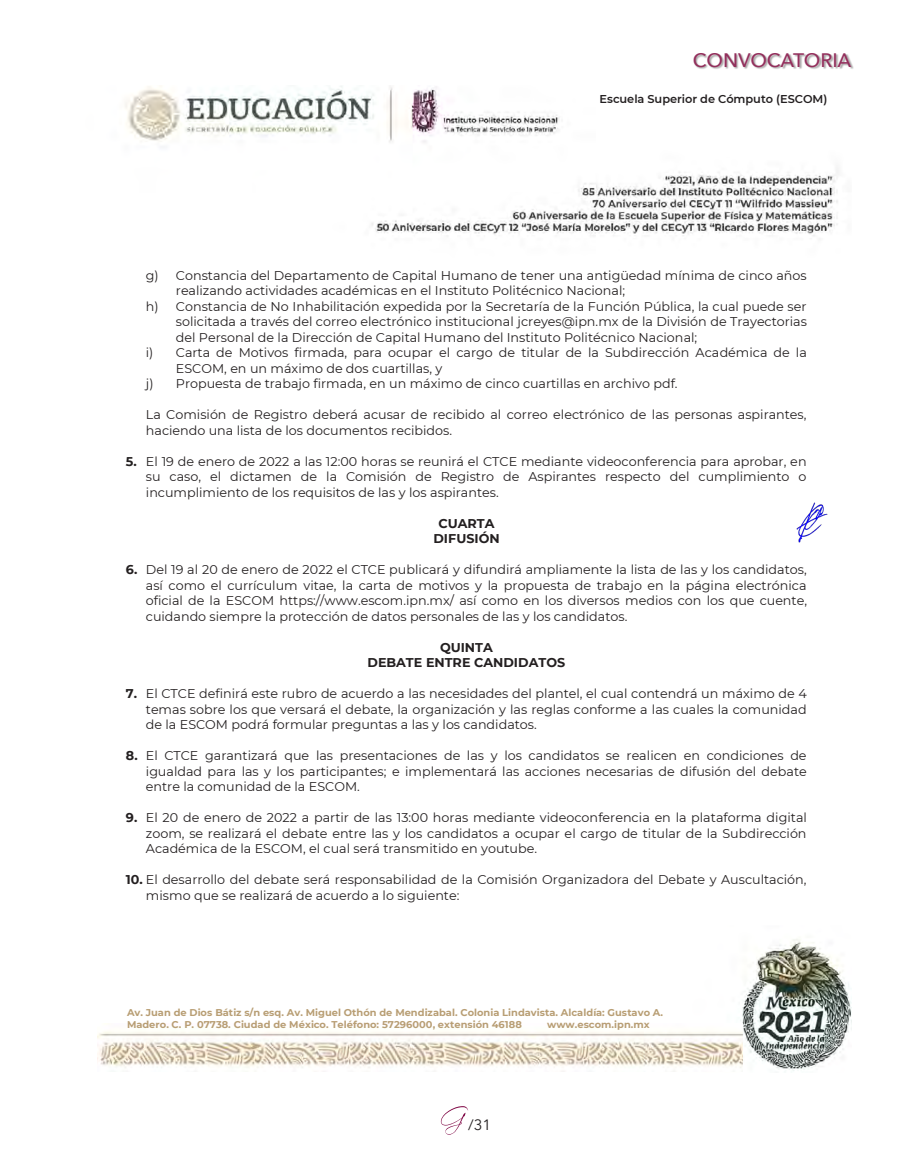
<style>
.page{position:relative;width:915px;height:1170px;background:#fff}
.page>*{position:absolute;margin:0;border:0;box-sizing:border-box;transform-origin:0 0}
.t1{font:500 19.5px "Avenir Next";color:#932f5c}
.t2{font:15px "Avenir Next";color:#231f20}
.t3{font:12.75px/15.5px "Montserrat";color:#231f20;text-align:justify}
.t4{font:700 12.75px/15.6px "Montserrat";color:#231f20;text-align:center}
.t5{font:600 11.4px "Montserrat";color:#231f20}
.t6{font:700 9.9px/12px "Montserrat";color:#b89e74}
.s1{font-weight:700}
</style>
<div class="page">
<svg style="left:440px;top:1106px;width:28px;height:28px"></svg>
<div style="left:693px;top:54px;width:160px;height:16px;background:#231f20;opacity:.4"></div>
<img style="left:97px;top:86px;width:753px;height:985px">
<img style="left:98px;top:1010px;width:644px;height:13px">
<img style="left:98px;top:1023px;width:644px;height:48px">
<img style="left:117px;top:1005px;width:584px;height:28px">
<img style="left:795px;top:502px;width:32px;height:41px">
<h1 class="t1" style="left:692px;top:44px;width:160px">CONVOCATORIA</h1>
<p class="t5" style="left:599px;top:91px;width:229px">Escuela Superior de Cómputo (ESCOM)</p>
<p class="t3" style="left:146px;top:267px;width:662px">g) Constancia del Departamento de Capital Humano de tener una antigüedad mínima de cinco años</p>
<p class="t3" style="left:176px;top:282px;width:450px">realizando actividades académicas en el Instituto Politécnico Nacional;</p>
<p class="t3" style="left:146px;top:298px;width:661px">h) Constancia de No Inhabilitación expedida por la Secretaría de la Función Pública, la cual puede ser</p>
<p class="t3" style="left:176px;top:313px;width:632px">solicitada a través del correo electrónico institucional jcreyes@ipn.mx de la División de Trayectorias</p>
<p class="t3" style="left:176px;top:329px;width:522px">del Personal de la Dirección de Capital Humano del Instituto Politécnico Nacional;</p>
<p class="t3" style="left:146px;top:344px;width:662px">i) Carta de Motivos firmada, para ocupar el cargo de titular de la Subdirección Académica de la</p>
<p class="t3" style="left:176px;top:360px;width:268px">ESCOM, en un máximo de dos cuartillas, y</p>
<p class="t3" style="left:146px;top:375px;width:533px">j) Propuesta de trabajo firmada, en un máximo de cinco cuartillas en archivo pdf.</p>
<p class="t3" style="left:146px;top:406px;width:662px">La Comisión de Registro deberá acusar de recibido al correo electrónico de las personas aspirantes, haciendo una lista de los documentos recibidos.</p>
<p class="t3" style="left:146px;top:453px;width:662px;text-indent:-20px"><span class="s1">5.</span> El 19 de enero de 2022 a las 12:00 horas se reunirá el CTCE mediante videoconferencia para aprobar, en su caso, el dictamen de la Comisión de Registro de Aspirantes respecto del cumplimiento o incumplimiento de los requisitos de las y los aspirantes.</p>
<p class="t4" style="left:433px;top:514px;width:68px">CUARTA<br>DIFUSIÓN</p>
<p class="t3" style="left:146px;top:561px;width:662px;text-indent:-20px"><span class="s1">6.</span> Del 19 al 20 de enero de 2022 el CTCE publicará y difundirá ampliamente la lista de las y los candidatos, así como el currículum vitae, la carta de motivos y la propuesta de trabajo en la página electrónica oficial de la ESCOM https://www.escom.ipn.mx/ así como en los diversos medios con los que cuente, cuidando siempre la protección de datos personales de las y los candidatos.</p>
<p class="t4" style="left:367px;top:639px;width:199px">QUINTA<br>DEBATE ENTRE CANDIDATOS</p>
<p class="t3" style="left:146px;top:685px;width:662px;text-indent:-20px"><span class="s1">7.</span> El CTCE definirá este rubro de acuerdo a las necesidades del plantel, el cual contendrá un máximo de 4 temas sobre los que versará el debate, la organización y las reglas conforme a las cuales la comunidad de la ESCOM podrá formular preguntas a las y los candidatos.</p>
<p class="t3" style="left:146px;top:747px;width:662px;text-indent:-20px"><span class="s1">8.</span> El CTCE garantizará que las presentaciones de las y los candidatos se realicen en condiciones de igualdad para las y los participantes; e implementará las acciones necesarias de difusión del debate entre la comunidad de la ESCOM.</p>
<p class="t3" style="left:146px;top:809px;width:662px;text-indent:-20px"><span class="s1">9.</span> El 20 de enero de 2022 a partir de las 13:00 horas mediante videoconferencia en la plataforma digital zoom, se realizará el debate entre las y los candidatos a ocupar el cargo de titular de la Subdirección Académica de la ESCOM, el cual será transmitido en youtube.</p>
<p class="t3" style="left:146px;top:871px;width:662px;text-indent:-20px"><span class="s1">10.</span> El desarrollo del debate será responsabilidad de la Comisión Organizadora del Debate y Auscultación, mismo que se realizará de acuerdo a lo siguiente:</p>
<p class="t6" style="left:127px;top:1005px;width:537px">Av. Juan de Dios Bátiz s/n esq. Av. Miguel Othón de Mendizabal. Colonia Lindavista. Alcaldía: Gustavo A.<br>Madero. C. P. 07738. Ciudad de México. Teléfono: 57296000, extensión 46188</p>
<p class="t6" style="left:547px;top:1017px;width:104px">www.escom.ipn.mx</p>
<p class="t2" style="left:468px;top:1111px;width:24px">/31</p>
</div>
